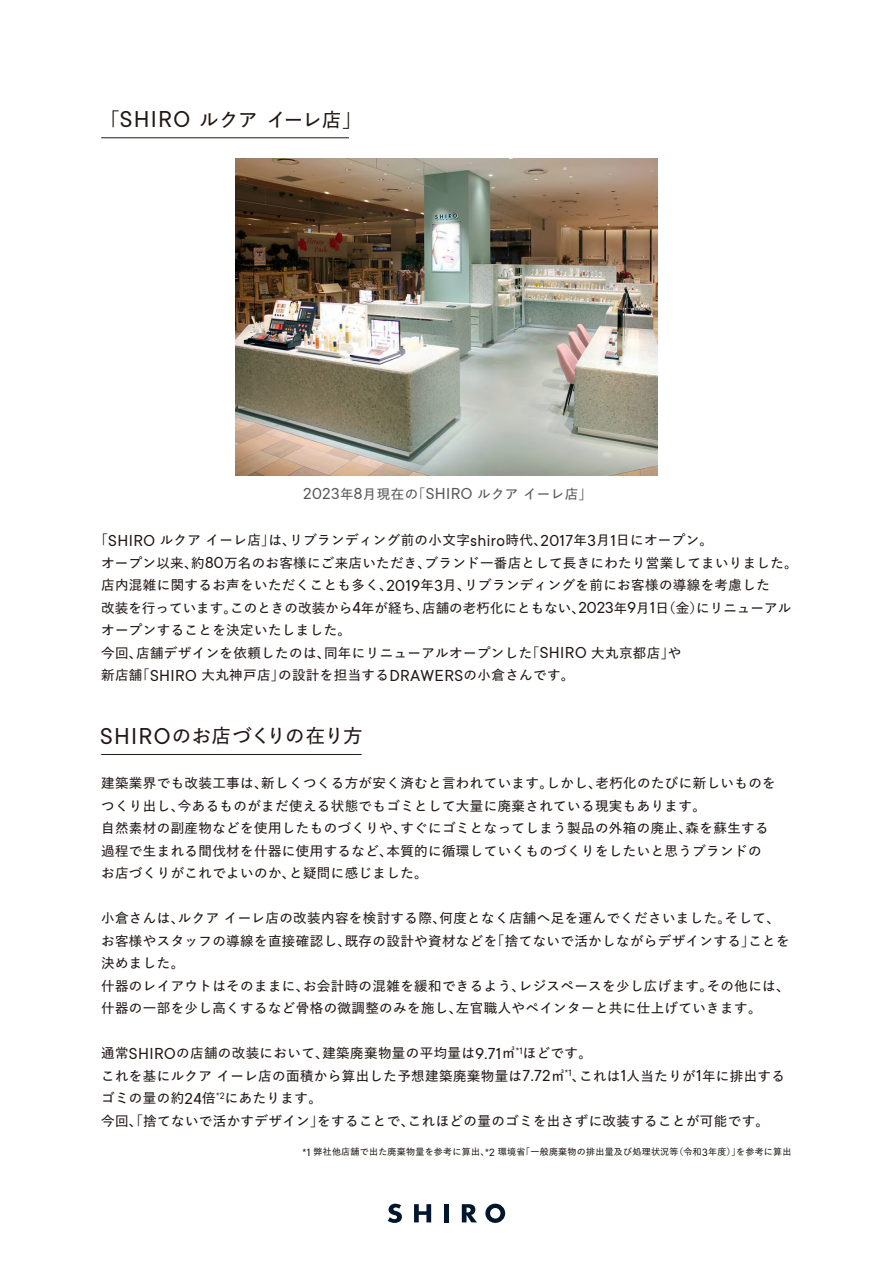
<style>
.page{position:relative;width:893px;height:1263px;background:#fff}
.page>*{position:absolute;margin:0;border:0;box-sizing:border-box;transform-origin:0 0}
.t1{font:600 19.5px "Yu Go Pr 6 N";letter-spacing:-.03em;color:#221815}
.t2{font:600 13.5px/22.5px "Yu Go Pr 6 N";letter-spacing:.03em;color:#221815}
.t3{font:600 13.5px "Yu Go Pr 6 N";letter-spacing:.03em;color:#595757}
.t4{font:600 9px "Yu Go Pr 6 N";letter-spacing:.03em;color:#221815}
.s1{font-family:"TT Commons";font-weight:400;font-size:25.35px}
.s2{font-family:"TT Commons";font-weight:400;font-size:17.55px}
.s3{font-family:"TT Commons";font-weight:400;font-size:11.7px}
</style>
<div class="page">
<svg style="left:414px;top:1204px;width:17px;height:18px"></svg>
<svg style="left:462px;top:1204px;width:15px;height:18px"></svg>
<svg style="left:485px;top:1204px;width:20px;height:19px"></svg>
<div style="left:444px;top:1204px;width:5px;height:18px;background:#00162f"></div>
<svg style="left:388px;top:1204px;width:14px;height:19px"></svg>
<hr style="left:101px;top:138px;width:248px;height:1px;background:#221815">
<img style="left:235px;top:159px;width:423px;height:317px">
<hr style="left:101px;top:754px;width:261px;height:1px;background:#221815">
<h1 class="t1" style="left:100px;top:101px;width:263px">「<span class="s1">SHIRO</span> ルクアイーレ店」</h1>
<p class="t3" style="left:303px;top:481px;width:290px"><span class="s2">2023</span>年<span class="s2">8</span>月現在の「<span class="s2">SHIRO</span> ルクアイーレ店」</p>
<p class="t2" style="left:101px;top:527px;width:698px;text-indent:-7px">「<span class="s2">SHIRO</span> ルクアイーレ店」は、リブランディング前の小文字<span class="s2">shiro</span>時代、<span class="s2">2017</span>年<span class="s2">3</span>月<span class="s2">1</span>日にオープン。<br>オープン以来、約<span class="s2">80</span>万名のお客様にご来店いただき、ブランド一番店として長きにわたり営業してまいりました。店内混雑に関するお声をいただくことも多く、<span class="s2">2019</span>年<span class="s2">3</span>月、リブランディングを前にお客様の導線を考慮した<br>改装を行っています。このときの改装から<span class="s2">4</span>年が経ち、店舗の老朽化にともない、<span class="s2">2023</span>年<span class="s2">9</span>月<span class="s2">1</span>日（金）にリニューアルオープンすることを決定いたしました。<br>今回、店舗デザインを依頼したのは、同年にリニューアルオープンした「<span class="s2">SHIRO</span> 大丸京都店」や<br>新店舗「<span class="s2">SHIRO</span> 大丸神戸店」の設計を担当する<span class="s2">DRAWERS</span>の小倉さんです。</p>
<h1 class="t1" style="left:100px;top:718px;width:264px"><span class="s1">SHIRO</span>のお店づくりの在り方</h1>
<p class="t2" style="left:101px;top:770px;width:676px">建築業界でも改装工事は、新しくつくる方が安く済むと言われています。しかし、老朽化のたびに新しいものをつくり出し、今あるものがまだ使える状態でもゴミとして大量に廃棄されている現実もあります。<br>自然素材の副産物などを使用したものづくりや、すぐにゴミとなってしまう製品の外箱の廃止、森を蘇生する過程で生まれる間伐材を什器に使用するなど、本質的に循環していくものづくりをしたいと思うブランドのお店づくりがこれでよいのか、と疑問に感じました。</p>
<p class="t2" style="left:101px;top:905px;width:690px">小倉さんは、ルクアイーレ店の改装内容を検討する際、何度となく店舗へ足を運んでくださいました。そして、お客様やスタッフの導線を直接確認し、既存の設計や資材などを「捨てないで活かしながらデザインする」ことを決めました。<br>什器のレイアウトはそのままに、お会計時の混雑を緩和できるよう、レジスペースを少し広げます。その他には、什器の一部を少し高くするなど骨格の微調整のみを施し、左官職人やペインターと共に仕上げていきます。</p>
<p class="t2" style="left:101px;top:1040px;width:685px">通常<span class="s2">SHIRO</span>の店舗の改装において、建築廃棄物量の平均量は<span class="s2">9.71</span>㎥<sup>*1</sup>ほどです。<br>これを基にルクアイーレ店の面積から算出した予想建築廃棄物量は<span class="s2">7.72</span>㎥<sup>*1</sup>、これは<span class="s2">1</span>人当たりが<span class="s2">1</span>年に排出するゴミの量の約<span class="s2">24</span>倍<sup>*2</sup>にあたります。<br>今回、「捨てないで活かすデザイン」をすることで、これほどの量のゴミを出さずに改装することが可能です。</p>
<p class="t4" style="left:303px;top:1143px;width:490px"><span class="s3">*1</span> 弊社他店舗で出た廃棄物量を参考に算出、<span class="s3">*2</span> 環境省「一般廃棄物の排出量及び処理状況等（令和<span class="s3">3</span>年度）」を参考に算出</p>
</div>
